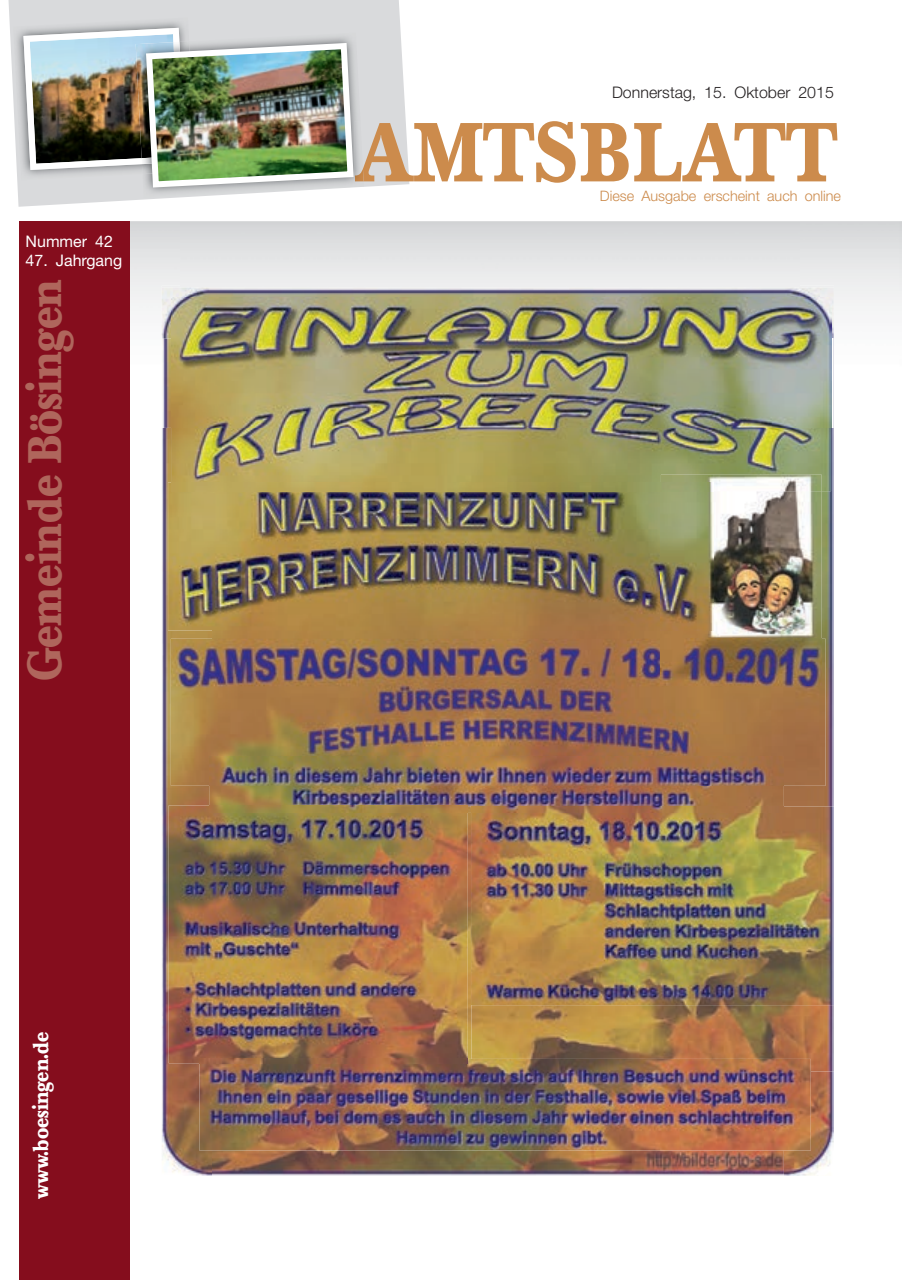
<style>
.page{position:relative;width:902px;height:1280px;background:#fff}
.page>*{position:absolute;margin:0;border:0;box-sizing:border-box;transform-origin:0 0}
.t1{font:700 82.65px "Baskerville BQ";color:#cc8b4c;scale:.83 1}
.t2{font:700 46.5px "Baskerville BQ";color:#af665c;scale:.83 1}
.t3{font:700 21px "Baskerville BQ";color:#fff;scale:.83 1}
.t4{font:300 15.9px "Helvetica Neue";color:#231f20}
.t5{font:15.9px "Helvetica Neue";color:#fff}
.t6{font:300 14.4px "Helvetica Neue";color:#cc8b4c}
</style>
<div class="page">
<svg style="left:9px;top:0;width:400px;height:207px;fill:#d9dadc"></svg>
<div style="left:19px;top:221px;width:111px;height:1059px;background:#850d1d"></div>
<img style="left:13px;top:17px;width:176px;height:163px">
<img style="left:142px;top:33px;width:222px;height:165px">
<img style="left:357px;top:121px;width:6px;height:62px">
<img style="left:23px;top:28px;width:334px;height:163px">
<img style="left:162px;top:288px;width:671px;height:51px">
<img style="left:162px;top:428px;width:50px;height:748px">
<img style="left:162px;top:339px;width:10px;height:89px">
<img style="left:783px;top:428px;width:50px;height:378px">
<img style="left:831px;top:339px;width:2px;height:89px">
<img style="left:212px;top:630px;width:449px;height:9px">
<img style="left:467px;top:812px;width:4px;height:247px">
<img style="left:471px;top:806px;width:362px;height:265px">
<img style="left:783px;top:1071px;width:50px;height:105px">
<img style="left:212px;top:1150px;width:571px;height:26px">
<img style="left:661px;top:491px;width:160px;height:148px">
<img style="left:172px;top:298px;width:659px;height:193px">
<img style="left:168px;top:482px;width:493px;height:148px">
<img style="left:661px;top:491px;width:52px;height:139px">
<img style="left:172px;top:482px;width:541px;height:9px">
<img style="left:171px;top:639px;width:654px;height:147px">
<img style="left:199px;top:1059px;width:611px;height:91px">
<img style="left:169px;top:805px;width:298px;height:258px">
<img style="left:199px;top:1059px;width:268px;height:4px">
<img style="left:210px;top:756px;width:573px;height:56px">
<img style="left:210px;top:805px;width:257px;height:7px">
<img style="left:471px;top:806px;width:312px;height:6px">
<p class="t5" style="left:26px;top:232px;width:89px">Nummer 42</p>
<p class="t5" style="left:26px;top:251px;width:98px">47. Jahrgang</p>
<h2 class="t2" style="left:16px;top:681px;width:486px;rotate:-90deg">Gemeinde Bösingen</h2>
<h3 class="t3" style="left:27px;top:1199px;width:203px;rotate:-90deg">www.boesingen.de</h3>
<p class="t4" style="left:612px;top:82px;width:223px">Donnerstag, 15. Oktober 2015</p>
<h1 class="t1" style="left:355px;top:100px;width:583px">AMTSBLATT</h1>
<p class="t6" style="left:600px;top:187px;width:242px">Diese Ausgabe erscheint auch online</p>
</div>
